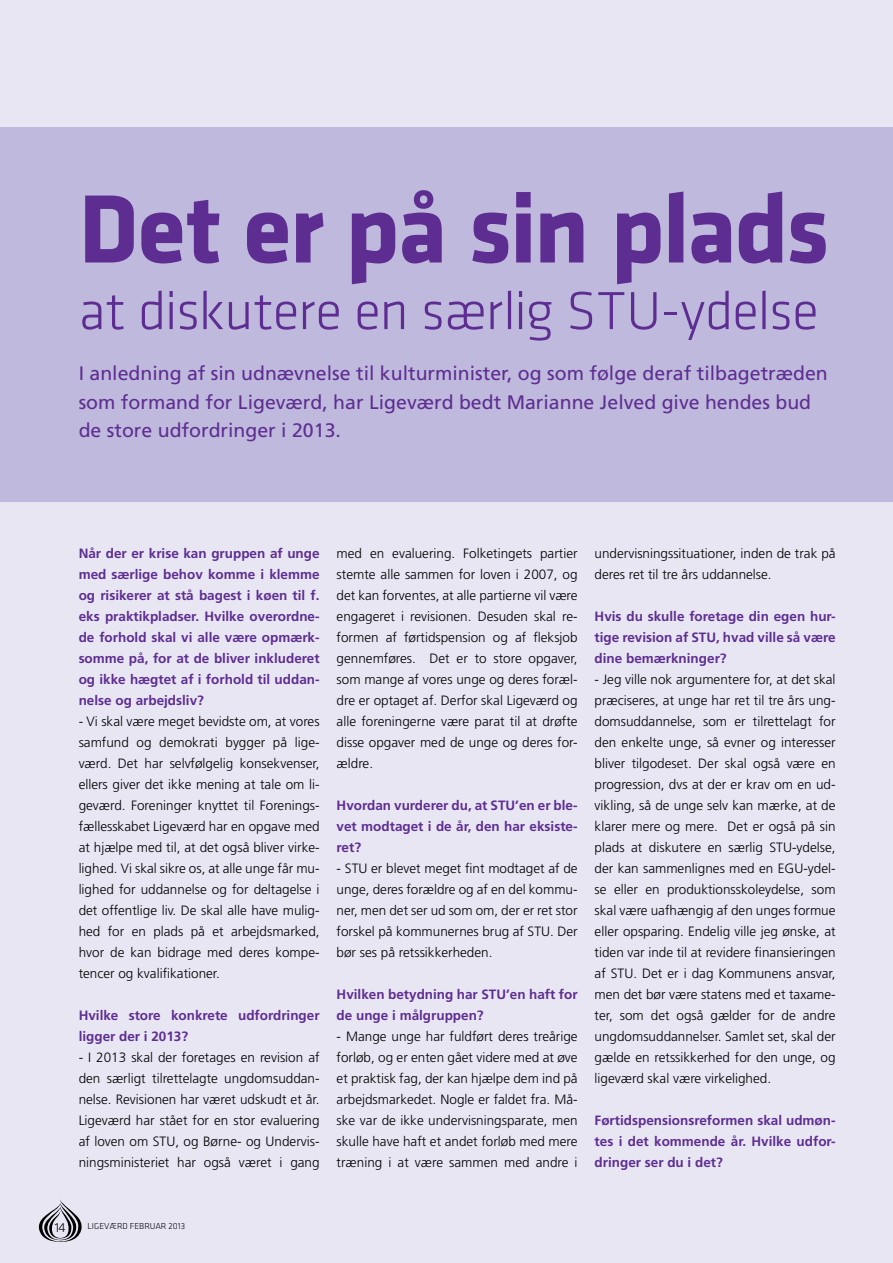
<style>
.page{position:relative;width:893px;height:1263px;background:#e8e6f3}
.page>*{position:absolute;margin:0;border:0;box-sizing:border-box;transform-origin:0 0}
.t1{font:700 100.5px "Klavika";letter-spacing:-.02em;color:#5e2d91}
.t2{font:300 55.5px "Klavika";letter-spacing:-.015em;color:#5e2d91}
.t3{font:19.5px/28.5px "Frutiger";color:#5e2d91}
.t4{font:300 13.5px/21px "Frutiger";color:#000;text-align:justify}
.t5{font:700 13.5px/21px "Frutiger";color:#5e2d91;text-align:justify}
.t6{font:300 13.5px "Klavika";color:#000}
.t7{font:300 9px "Klavika";color:#000}
</style>
<div class="page">
<div style="left:0;top:128px;width:893px;height:374px;background:#bfbadd"></div>
<svg style="left:38px;top:1200px;width:44px;height:42px"></svg>
<h1 class="t1" style="left:79px;top:174px;width:752px">Det er på sin plads</h1>
<h2 class="t2" style="left:79px;top:280px;width:742px">at diskutere en særlig STU-ydelse</h2>
<h3 class="t3" style="left:79px;top:359px;width:751px">I anledning af sin udnævnelse til kulturminister, og som følge deraf tilbagetræden som formand for Ligeværd, har Ligeværd bedt Marianne Jelved give hendes bud de store udfordringer i 2013.</h3>
<p class="t5" style="left:79px;top:543px;width:242px">Når der er krise kan gruppen af unge med særlige behov komme i klemme og risikerer at stå bagest i køen til f. eks praktikpladser. Hvilke overordne&shy;de forhold skal vi alle være opmærk&shy;somme på, for at de bliver inkluderet og ikke hægtet af i forhold til uddan&shy;nelse og arbejdsliv?</p>
<p class="t4" style="left:79px;top:711px;width:242px">- Vi skal være meget bevidste om, at vores samfund og demokrati bygger på lige&shy;værd. Det har selvfølgelig konsekvenser, ellers giver det ikke mening at tale om li&shy;geværd. Foreninger knyttet til Forenings&shy;fællesskabet Ligeværd har en opgave med at hjælpe med til, at det også bliver virke&shy;lighed. Vi skal sikre os, at alle unge får mu&shy;lighed for uddannelse og for deltagelse i det offentlige liv. De skal alle have mulig&shy;hed for en plads på et arbejdsmarked, hvor de kan bidrage med deres kompe&shy;tencer og kvalifikationer.</p>
<p class="t5" style="left:79px;top:1005px;width:242px">Hvilke store konkrete udfordringer ligger der i 2013?</p>
<p class="t4" style="left:79px;top:1047px;width:242px">- I 2013 skal der foretages en revision af den særligt tilrettelagte ungdomsuddan&shy;nelse. Revisionen har været udskudt et år.<br>Ligeværd har stået for en stor evaluering af loven om STU, og Børne- og Undervis&shy;ningsministeriet har også været i gang</p>
<p class="t4" style="left:337px;top:543px;width:242px">med en evaluering. Folketingets partier stemte alle sammen for loven i 2007, og det kan forventes, at alle partierne vil være engageret i revisionen. Desuden skal re&shy;formen af førtidspension og af fleksjob gennemføres. Det er to store opgaver, som mange af vores unge og deres foræl&shy;dre er optaget af. Derfor skal Ligeværd og alle foreningerne være parat til at drøfte disse opgaver med de unge og deres for&shy;ældre.</p>
<p class="t5" style="left:337px;top:795px;width:242px">Hvordan vurderer du, at STU’en er ble&shy;vet modtaget i de år, den har eksiste&shy;ret?</p>
<p class="t4" style="left:337px;top:858px;width:242px">- STU er blevet meget fint modtaget af de unge, deres forældre og af en del kommu&shy;ner, men det ser ud som om, der er ret stor forskel på kommunernes brug af STU. Der bør ses på retssikkerheden.</p>
<p class="t5" style="left:337px;top:984px;width:242px">Hvilken betydning har STU’en haft for de unge i målgruppen?</p>
<p class="t4" style="left:337px;top:1026px;width:242px">- Mange unge har fuldført deres treårige forløb, og er enten gået videre med at øve et praktisk fag, der kan hjælpe dem ind på arbejdsmarkedet. Nogle er faldet fra. Må&shy;ske var de ikke undervisningsparate, men skulle have haft et andet forløb med mere træning i at være sammen med andre i</p>
<p class="t4" style="left:595px;top:543px;width:242px">undervisningssituationer, inden de trak på deres ret til tre års uddannelse.</p>
<p class="t5" style="left:595px;top:606px;width:242px">Hvis du skulle foretage din egen hur&shy;tige revision af STU, hvad ville så være dine bemærkninger?</p>
<p class="t4" style="left:595px;top:669px;width:242px">- Jeg ville nok argumentere for, at det skal præciseres, at unge har ret til tre års ung&shy;domsuddannelse, som er tilrettelagt for den enkelte unge, så evner og interesser bliver tilgodeset. Der skal også være en progression, dvs at der er krav om en ud&shy;vikling, så de unge selv kan mærke, at de klarer mere og mere. Det er også på sin plads at diskutere en særlig STU-ydelse, der kan sammenlignes med en EGU-ydel&shy;se eller en produktionsskoleydelse, som skal være uafhængig af den unges formue eller opsparing. Endelig ville jeg ønske, at tiden var inde til at revidere finansieringen af STU. Det er i dag Kommunens ansvar, men det bør være statens med et taxame&shy;ter, som det også gælder for de andre ungdomsuddannelser. Samlet set, skal der gælde en retssikkerhed for den unge, og ligeværd skal være virkelighed.</p>
<p class="t5" style="left:595px;top:1110px;width:242px">Førtidspensionsreformen skal udmøn&shy;tes i det kommende år. Hvilke udfor&shy;dringer ser du i det?</p>
<p class="t6" style="left:55px;top:1219px;width:13px">14</p>
<p class="t7" style="left:88px;top:1221px;width:99px">LIGEVÆRD FEBRUAR 2013</p>
</div>
